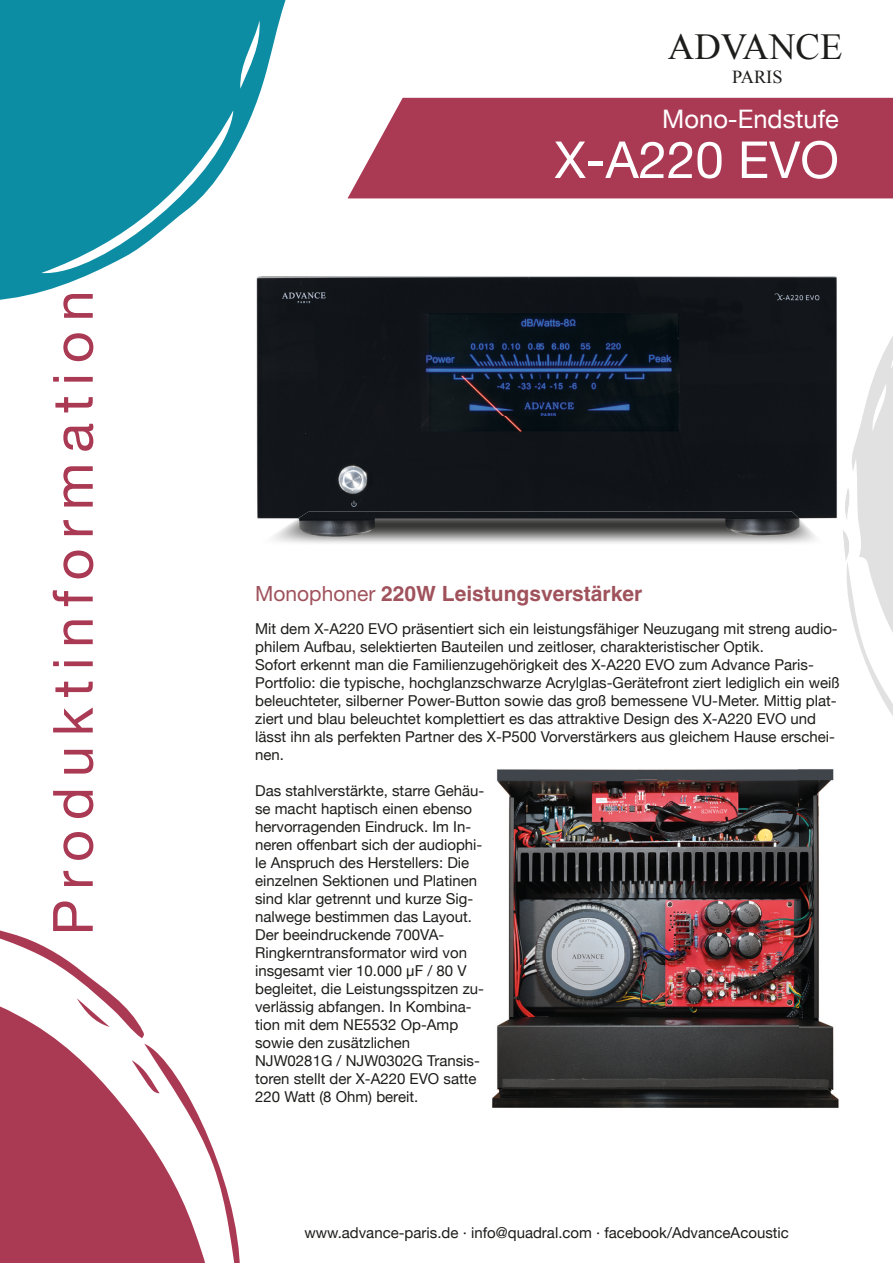
<style>
.page{position:relative;width:893px;height:1263px;background:#fff}
.page>*{position:absolute;margin:0;border:0;box-sizing:border-box;transform-origin:0 0}
.t1{font:55.5px "Helvetica Neue East A";letter-spacing:.18em;color:#aa3a54}
.t2{font:51px "Helvetica Neue";color:#fff}
.t3{font:36.6px "Times New Roman";color:#1d1d1b}
.t4{font:25.5px "Helvetica Neue";color:#fff}
.t5{font:700 21px "Helvetica";color:#a0525c}
.t6{font:18.3px "Times New Roman";color:#1d1d1b}
.t7{font:15px/18px "Helvetica Neue";color:#1d1d1b}
.s1{font-family:"Helvetica Neue";font-weight:400}
</style>
<div class="page">
<div style="left:348px;top:98px;width:545px;height:100px;background:#aa3a54"></div>
<svg style="left:0;top:930px;width:145px;height:333px;fill:#aa3a54"></svg>
<svg style="left:132px;top:1044px;width:108px;height:219px"></svg>
<svg style="left:77px;top:998px;width:33px;height:29px"></svg>
<svg style="left:0;top:0;width:286px;height:300px;fill:#0d8da3"></svg>
<svg style="left:845px;top:336px;width:48px;height:380px"></svg>
<img style="left:233px;top:276px;width:616px;height:254px">
<img style="left:843px;top:530px;width:6px;height:26px">
<img style="left:844px;top:487px;width:5px;height:34px">
<img style="left:255px;top:511px;width:572px;height:32px">
<img style="left:492px;top:769px;width:347px;height:339px">
<h1 class="t1" style="left:40px;top:935px;width:646px;rotate:-90deg">Produktinformation</h1>
<h3 class="t3" style="left:668px;top:22px;width:176px">ADVANCE</h3>
<p class="t6" style="left:732px;top:65px;width:52px">PARIS</p>
<h3 class="t4" style="left:662px;top:101px;width:178px">Mono-Endstufe</h3>
<h2 class="t2" style="left:555px;top:123px;width:286px">X-A220 EVO</h2>
<h3 class="t5" style="left:255px;top:581px;width:389px"><span class="s1">Monophoner</span> 220W Leistungsverstärker</h3>
<p class="t7" style="left:255px;top:620px;width:586px">Mit dem X-A220 EVO präsentiert sich ein leistungsfähiger Neuzugang mit streng audio&shy;philem Aufbau, selektierten Bauteilen und zeitloser, charakteristischer Optik.<br>Sofort erkennt man die Familienzugehörigkeit des X-A220 EVO zum Advance Paris-Portfolio: die typische, hochglanzschwarze Acrylglas-Gerätefront ziert lediglich ein weiß beleuchteter, silberner Power-Button sowie das groß bemessene VU-Meter. Mittig plat&shy;ziert und blau beleuchtet komplettiert es das attraktive Design des X-A220 EVO und lässt ihn als perfekten Partner des X-P500 Vorverstärkers aus gleichem Hause erschei&shy;nen.</p>
<p class="t7" style="left:255px;top:782px;width:231px">Das stahlverstärkte, starre Gehäu&shy;se macht haptisch einen ebenso hervorragenden Eindruck. Im In&shy;neren offenbart sich der audiophi&shy;le Anspruch des Herstellers: Die einzelnen Sektionen und Platinen sind klar getrennt und kurze Sig&shy;nalwege bestimmen das Layout.<br>Der beeindruckende 700VA-<br>Ringkerntransformator wird von insgesamt vier 10.000 μF / 80 V begleitet, die Leistungsspitzen zu&shy;verlässig abfangen. In Kombina&shy;tion mit dem NE5532 Op-Amp sowie den zusätzlichen<br>NJW0281G / NJW0302G Transis&shy;toren stellt der X-A220 EVO satte<br>220 Watt (8 Ohm) bereit.</p>
<p class="t7" style="left:304px;top:1225px;width:486px">www.advance-paris.de · info@quadral.com · facebook/AdvanceAcoustic</p>
</div>
